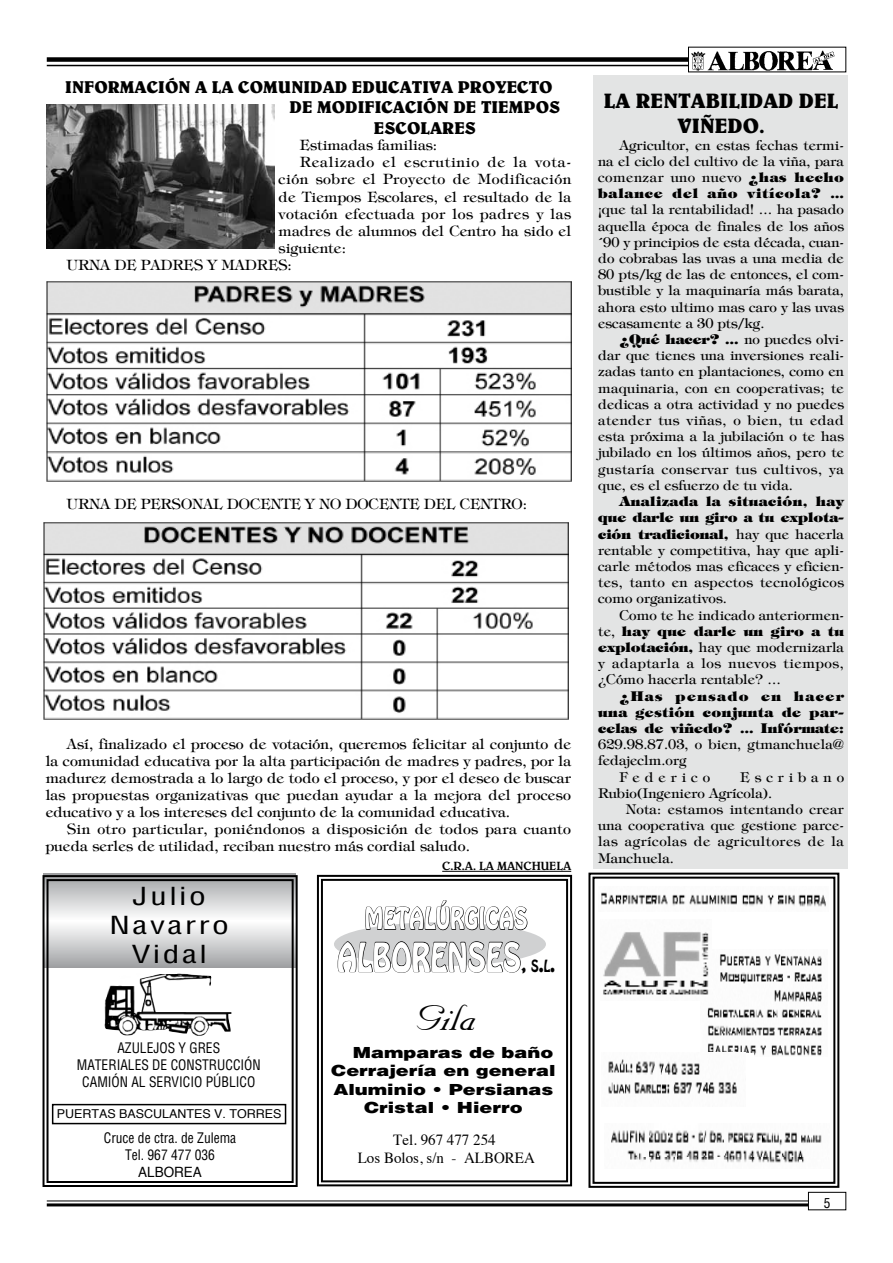
<style>
.page{position:relative;width:893px;height:1263px;background:#fff}
.page>*{position:absolute;margin:0;border:0;box-sizing:border-box;transform-origin:0 0}
.t1{font:43.2px "Nuptial Script";color:#000}
.t2{font:35.25px "Hobo";color:#fff;scale:.8 1}
.t3{font:26.55px "Hobo";color:#fff;scale:.8 1}
.t4{font:condensed 24.3px/29.1px "Helvetica";letter-spacing:.075em;color:#000;text-align:center;scale:1.38 1}
.t5{font:700 21px/25.2px "Belwe";color:#000;text-align:center}
.t6{font:700 17.25px "Belwe";color:#000}
.t7{font:15.45px/18.6px "Times";color:#000;text-align:center}
.t8{font:900 15.3px "Helvetica";color:#000;scale:1.27 1}
.t9{font:14.25px/17.1px "Tiffany";color:#000;text-align:justify}
.t10{font:14.25px/17.1px "Tiffany";letter-spacing:.02em;color:#000}
.t11{font:14.25px "Tiffany";letter-spacing:.03em;color:#000}
.t12{font:14.25px "Tiffany";letter-spacing:.025em;color:#000}
.t13{font:14.25px "Tiffany";letter-spacing:.05em;color:#000}
.t14{font:condensed 14.1px/17px "Helvetica";color:#000;text-align:center;scale:.95 1}
.t15{font:14.1px "Helvetica";color:#000;scale:.95 1}
.t16{font:13.5px/16.2px "Tiffany";color:#000;text-align:justify}
.t17{font:800 13.5px/16.2px "Tiffany";letter-spacing:.04em;color:#000;text-align:justify}
.t18{font:13.5px "Tiffany";letter-spacing:.36em;color:#000}
.t19{font:condensed 13.5px "Helvetica";color:#000}
.t20{font:12.15px "Helvetica";color:#000}
.t21{font:500 12px "Belwe";color:#000}
.s1{font-size:21.15px;color:#000}
.s2{font-size:14.85px;color:#000}
.s3{font-weight:800}
</style>
<div class="page">
<div style="left:593px;top:75px;width:255px;height:793px;background:#e3e4e4"></div>
<hr style="left:47px;top:1200px;width:798px;height:1px;background:#000">
<hr style="left:47px;top:1203px;width:798px;height:3px;background:#000">
<img style="left:691px;top:50px;width:144px;height:20px">
<div style="left:47px;top:57px;width:642px;height:5px;background:#000"></div>
<hr style="left:47px;top:65px;width:642px;height:1px;background:#000">
<div style="left:808px;top:1192px;width:38px;height:18px;background:#fff"></div>
<div style="left:808px;top:1192px;width:38px;height:18px;border:1px solid #000"></div>
<svg style="left:316px;top:874px;width:257px;height:313px"></svg>
<div style="left:321px;top:879px;width:247px;height:303px;border:2px solid #000"></div>
<div style="left:334px;top:922px;width:212px;height:44px;background:#d0d1d2;border-radius:50%"></div>
<svg style="left:365px;top:900px;width:163px;height:30px"></svg>
<svg style="left:337px;top:941px;width:184px;height:32px"></svg>
<svg style="left:588px;top:872px;width:252px;height:316px"></svg>
<div style="left:592px;top:877px;width:243px;height:307px;border:2px solid #000"></div>
<img style="left:598px;top:886px;width:231px;height:25px">
<img style="left:701px;top:949px;width:126px;height:107px">
<div style="left:601px;top:1053px;width:153px;height:53px;background:#fff"></div>
<img style="left:608px;top:1059px;width:129px;height:35px">
<img style="left:604px;top:1124px;width:226px;height:44px">
<img style="left:601px;top:919px;width:111px;height:81px">
<svg style="left:42px;top:874px;width:256px;height:313px"></svg>
<div style="left:47px;top:879px;width:247px;height:304px;border:2px solid #000"></div>
<div style="left:52px;top:1104px;width:234px;height:20px;border:2px solid #000"></div>
<hr style="left:442px;top:871px;width:129px;height:1px;background:#000">
<img style="left:46px;top:281px;width:526px;height:201px">
<img style="left:43px;top:522px;width:526px;height:197px">
<img style="left:47px;top:104px;width:227px;height:145px">
<p class="t6" style="left:65px;top:76px;width:489px">INFORMACIÓN A LA COMUNIDAD EDUCATIVA PROYECTO</p>
<p class="t6" style="left:290px;top:97px;width:272px">DE MODIFICACIÓN DE TIEMPOS</p>
<p class="t6" style="left:374px;top:118px;width:104px">ESCOLARES</p>
<p class="t9" style="left:300px;top:137px;width:139px">Estimadas familias:</p>
<p class="t13" style="left:300px;top:153px;width:273px">Realizado el escrutinio de la vota-</p>
<p class="t11" style="left:279px;top:171px;width:294px">ción sobre el Proyecto de Modificación</p>
<p class="t9" style="left:279px;top:188px;width:294px">de Tiempos Escolares, el resultado de la</p>
<p class="t12" style="left:279px;top:205px;width:294px">votación efectuada por los padres y las</p>
<p class="t9" style="left:279px;top:222px;width:294px">madres de alumnos del Centro ha sido el</p>
<p class="t9" style="left:279px;top:239px;width:69px">siguiente:</p>
<p class="t9" style="left:67px;top:257px;width:226px">URNA DE PADRES Y MADRES:</p>
<p class="t9" style="left:67px;top:496px;width:462px">URNA DE PERSONAL DOCENTE Y NO DOCENTE DEL CENTRO:</p>
<p class="t9" style="left:46px;top:735px;width:527px;text-indent:21px">Así, finalizado el proceso de votación, queremos felicitar al conjunto de la comunidad educativa por la alta participación de madres y padres, por la madurez demostrada a lo largo de todo el proceso, y por el deseo de buscar las propuestas organizativas que puedan ayudar a la mejora del proceso educativo y a los intereses del conjunto de la comunidad educativa.</p>
<p class="t10" style="left:46px;top:821px;width:527px;text-indent:21px">Sin otro particular, poniéndonos a disposición de todos para cuanto pueda serles de utilidad, reciban nuestro más cordial saludo.</p>
<p class="t21" style="left:442px;top:859px;width:74px">C.R.A. LA MANCHUELA</p>
<h3 class="t4" style="left:110px;top:881px;width:88px">Julio<br>Navarro<br>Vidal</h3>
<p class="t14" style="left:77px;top:1039px;width:195px">AZULEJOS Y GRES<br>MATERIALES DE CONSTRUCCIÓN<br>CAMIÓN AL SERVICIO PÚBLICO</p>
<p class="t20" style="left:57px;top:1104px;width:226px">PUERTAS BASCULANTES V. TORRES</p>
<p class="t14" style="left:104px;top:1129px;width:141px">Cruce de ctra. de Zulema<br>Tel. 967 477 036</p>
<p class="t15" style="left:138px;top:1161px;width:69px">ALBOREA</p>
<h3 class="t3" style="left:365px;top:900px;width:205px">METALÚRGICAS</h3>
<h2 class="t2" style="left:337px;top:933px;width:274px">ALBORENSES<span class="s1">,</span> <span class="s2">s</span><span class="s1">.</span><span class="s2">l</span><span class="s1">.</span></h2>
<h1 class="t1" style="left:416px;top:994px;width:62px">Gila</h1>
<p class="t8" style="left:353px;top:1042px;width:159px">Mamparas de baño</p>
<p class="t8" style="left:331px;top:1061px;width:178px">Cerrajería en general</p>
<p class="t8" style="left:333px;top:1079px;width:175px">Aluminio • Persianas</p>
<p class="t8" style="left:364px;top:1097px;width:126px">Cristal • Hierro</p>
<p class="t7" style="left:358px;top:1129px;width:179px">Tel. 967 477 254<br>Los Bolos, s/n - ALBOREA</p>
<h3 class="t5" style="left:604px;top:88px;width:236px">LA RENTABILIDAD DEL<br>VIÑEDO.</h3>
<p class="t16" style="left:598px;top:137px;width:247px;text-indent:21px">Agricultor, en estas fechas termi&shy;na el ciclo del cultivo de la viña, para comenzar uno nuevo <span class="s3">¿has hecho balance del año vitícola? …</span></p>
<p class="t16" style="left:598px;top:202px;width:247px">¡que tal la rentabilidad! … ha pasado aquella época de finales de los años ´90 y principios de esta década, cuan&shy;do cobrabas las uvas a una media de 80 pts/kg de las de entonces, el com&shy;bustible y la maquinaría más barata, ahora esto ultimo mas caro y las uvas escasamente a 30 pts/kg.</p>
<p class="t16" style="left:598px;top:331px;width:247px;text-indent:21px"><span class="s3">¿Qué hacer? …</span> no puedes olvi&shy;dar que tienes una inversiones reali&shy;zadas tanto en plantaciones, como en maquinaria, con en cooperativas; te dedicas a otra actividad y no puedes atender tus viñas, o bien, tu edad esta próxima a la jubilación o te has jubilado en los últimos años, pero te gustaría conservar tus cultivos, ya que, es el esfuerzo de tu vida.</p>
<p class="t16" style="left:598px;top:493px;width:247px;text-indent:21px"><span class="s3">Analizada la situación, hay que darle un giro a tu explota&shy;ción tradicional,</span> hay que hacerla rentable y competitiva, hay que apli&shy;carle métodos mas eficaces y eficien&shy;tes, tanto en aspectos tecnológicos como organizativos.</p>
<p class="t16" style="left:598px;top:607px;width:247px;text-indent:21px">Como te he indicado anteriormen&shy;te, <span class="s3">hay que darle un giro a tu explotación,</span> hay que modernizarla y adaptarla a los nuevos tiempos, ¿Cómo hacerla rentable? …</p>
<p class="t17" style="left:598px;top:687px;width:247px;text-indent:21px">¿Has pensado en hacer una gestión conjunta de par&shy;celas de viñedo? … Infórmate:</p>
<p class="t16" style="left:598px;top:736px;width:247px">629.98.87.03, o bien, gtmanchuela@</p>
<p class="t16" style="left:598px;top:753px;width:90px">fedajeclm.org</p>
<p class="t18" style="left:619px;top:768px;width:92px">Federico</p>
<p class="t16" style="left:598px;top:769px;width:247px;text-indent:142px">Escribano<br>Rubio(Ingeniero Agrícola).</p>
<p class="t16" style="left:598px;top:801px;width:247px;text-indent:28px">Nota: estamos intentando crear una cooperativa que gestione parce&shy;las agrícolas de agricultores de la Manchuela.</p>
<p class="t19" style="left:824px;top:1194px;width:8px">5</p>
</div>
